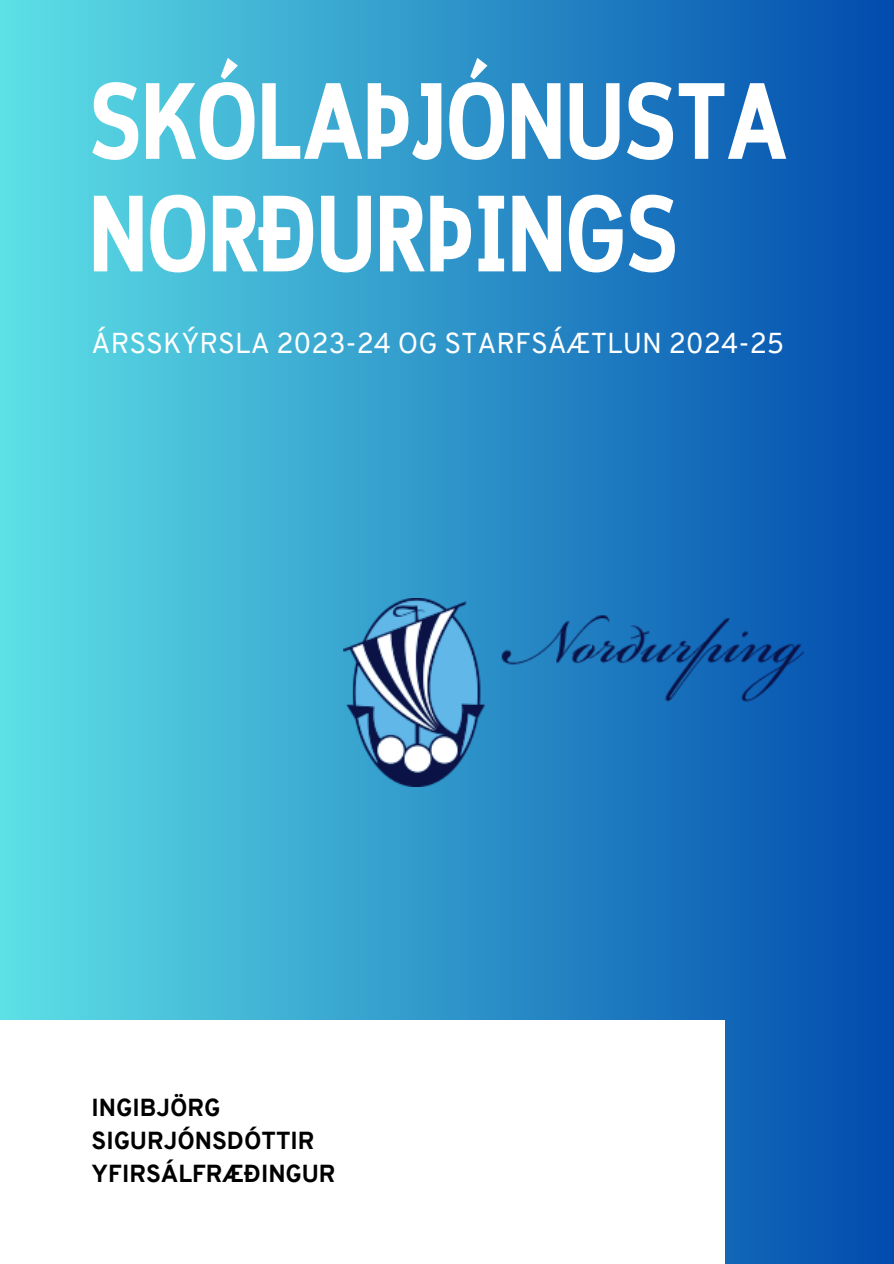
<style>
.page{position:relative;width:894px;height:1264px;background:#fff}
.page>*{position:absolute;margin:0;border:0;box-sizing:border-box;transform-origin:0 0}
.t1{font:700 108px/112.5px "Cloud Cond";color:#fff}
.t2{font:28.05px "Overpass";color:#fff}
.t3{font:800 24px/32.7px "Overpass";color:#000001}
</style>
<div class="page">
<div style="left:0;top:0;width:893px;height:1263px;background:linear-gradient(to right,#5de0e6,#014bad)"></div>
<div style="left:0;top:1020px;width:725px;height:243px;background:#fff"></div>
<img style="left:343px;top:598px;width:460px;height:188px">
<h2 class="t1" style="left:89px;top:74px;width:699px">SKÓLAÞJÓNUSTA<br>NORÐURÞINGS</h2>
<p class="t2" style="left:92px;top:332px;width:694px">ÁRSSKÝRSLA 2023-24 OG STARFSÁÆTLUN 2024-25</p>
<p class="t3" style="left:92px;top:1093px;width:245px">INGIBJÖRG<br>SIGURJÓNSDÓTTIR<br>YFIRSÁLFRÆÐINGUR</p>
</div>
